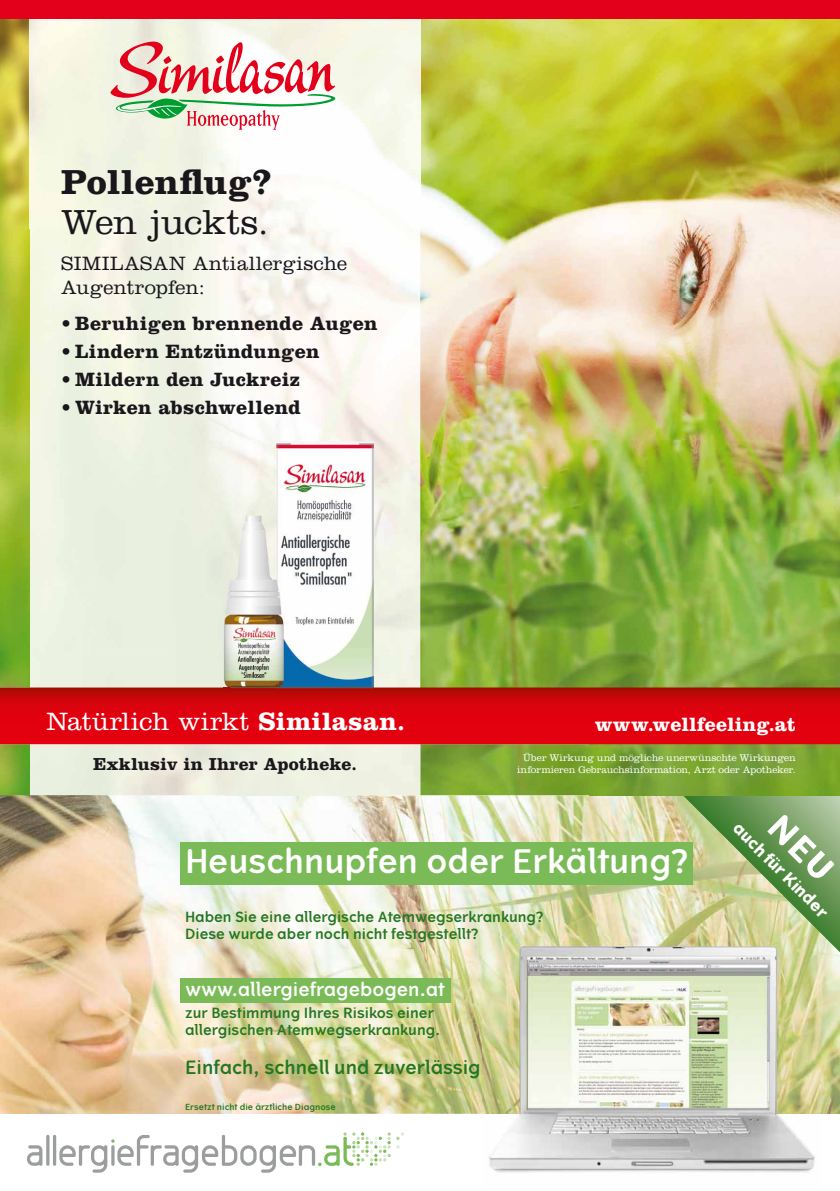
<style>
.page{position:relative;width:840px;height:1191px;background:#fff}
.page>*{position:absolute;margin:0;border:0;box-sizing:border-box;transform-origin:0 0}
.t1{font:700 36px "Clarendon";color:#1a171c}
.t2{font:300 36px "Clarendon";letter-spacing:-.01em;color:#1a171c}
.t3{font:600 32.4px "Vertigo";color:#fff}
.t4{font:300 26px "Clarendon";color:#fff}
.t5{font:700 20px "Clarendon";letter-spacing:.015em;color:#1a171c}
.t6{font:300 20px/24px "Clarendon";letter-spacing:.015em;color:#1a171c}
.t7{font:700 20px "Clarendon";letter-spacing:.005em;color:#fff}
.t8{font:600 18.4px "Vertigo";color:#257622}
.t9{font:600 18.4px "Vertigo";color:#fff}
.t10{font:700 18px "Clarendon";letter-spacing:.01em;color:#1a171c}
.t11{font:700 16.2px "Vertigo";color:#fff}
.t12{font:600 14.2px/17px "Vertigo";color:#257622}
.t13{font:300 10px/12px "Clarendon";letter-spacing:-.005em;color:#fff;text-align:center}
.t14{font:600 8.4px "Vertigo";color:#257622}
.s1{font-weight:700}
</style>
<div class="page">
<img style="left:0;top:795px;width:517px;height:318px">
<img style="left:517px;top:795px;width:322px;height:181px">
<img style="left:820px;top:976px;width:19px;height:137px">
<img style="left:482px;top:936px;width:338px;height:237px">
<img style="left:489px;top:946px;width:325px;height:223px">
<svg style="left:396px;top:1132px;width:8px;height:16px"></svg>
<svg style="left:27px;top:1132px;width:363px;height:40px"></svg>
<div style="left:180px;top:842px;width:511px;height:43px;background:#7abb57"></div>
<div style="left:180px;top:978px;width:270px;height:24px;background:#7abb57"></div>
<img style="left:0;top:19px;width:30px;height:563px">
<img style="left:420px;top:19px;width:419px;height:668px">
<img style="left:0;top:582px;width:30px;height:213px">
<img style="left:420px;top:744px;width:419px;height:51px">
<img style="left:373px;top:441px;width:47px;height:71px">
<img style="left:355px;top:512px;width:65px;height:283px">
<div style="left:0;top:0;width:839px;height:19px;background:#e2001a"></div>
<svg style="left:110px;top:42px;width:225px;height:88px"></svg>
<svg style="left:0;top:687px;width:839px;height:57px;background:#d6040d"></svg>
<img style="left:223px;top:441px;width:150px;height:247px">
<svg style="left:682px;top:794px;width:158px;height:158px;background:#9fb87c"></svg>
<h1 class="t1" style="left:61px;top:160px;width:212px">Pollenflug?</h1>
<h1 class="t2" style="left:61px;top:201px;width:209px">Wen juckts.</h1>
<h3 class="t6" style="left:61px;top:251px;width:287px">SIMILASAN Antiallergische<br>Augentropfen:</h3>
<h3 class="t5" style="left:61px;top:311px;width:318px">• Beruhigen brennende Augen</h3>
<h3 class="t5" style="left:61px;top:339px;width:260px">• Lindern Entzündungen</h3>
<h3 class="t5" style="left:61px;top:367px;width:240px">• Mildern den Juckreiz</h3>
<h3 class="t5" style="left:61px;top:395px;width:241px">• Wirken abschwellend</h3>
<h3 class="t4" style="left:46px;top:706px;width:360px">Natürlich wirkt <span class="s1">Similasan.</span></h3>
<p class="t10" style="left:93px;top:752px;width:265px">Exklusiv in Ihrer Apotheke.</p>
<h3 class="t7" style="left:594px;top:712px;width:202px">www.wellfeeling.at</h3>
<p class="t13" style="left:517px;top:751px;width:280px">Über Wirkung und mögliche unerwünschte Wirkungen informieren Gebrauchsinformation, Arzt oder Apotheker.</p>
<h2 class="t3" style="left:185px;top:842px;width:506px">Heuschnupfen oder Erkältung?</h2>
<p class="t12" style="left:185px;top:909px;width:361px">Haben Sie eine allergische Atemwegserkrankung?<br>Diese wurde aber noch nicht festgestellt?</p>
<p class="t9" style="left:185px;top:978px;width:261px">www.allergiefragebogen.at</p>
<p class="t12" style="left:185px;top:1004px;width:256px">zur Bestimmung Ihres Risikos einer allergischen Atemwegserkrankung.</p>
<p class="t8" style="left:185px;top:1056px;width:297px">Einfach, schnell und zuverlässig</p>
<p class="t14" style="left:185px;top:1101px;width:152px">Ersetzt nicht die ärztliche Diagnose</p>
<p class="t11" style="left:742px;top:818px;width:128px;rotate:45deg">auch für Kinder</p>
</div>
